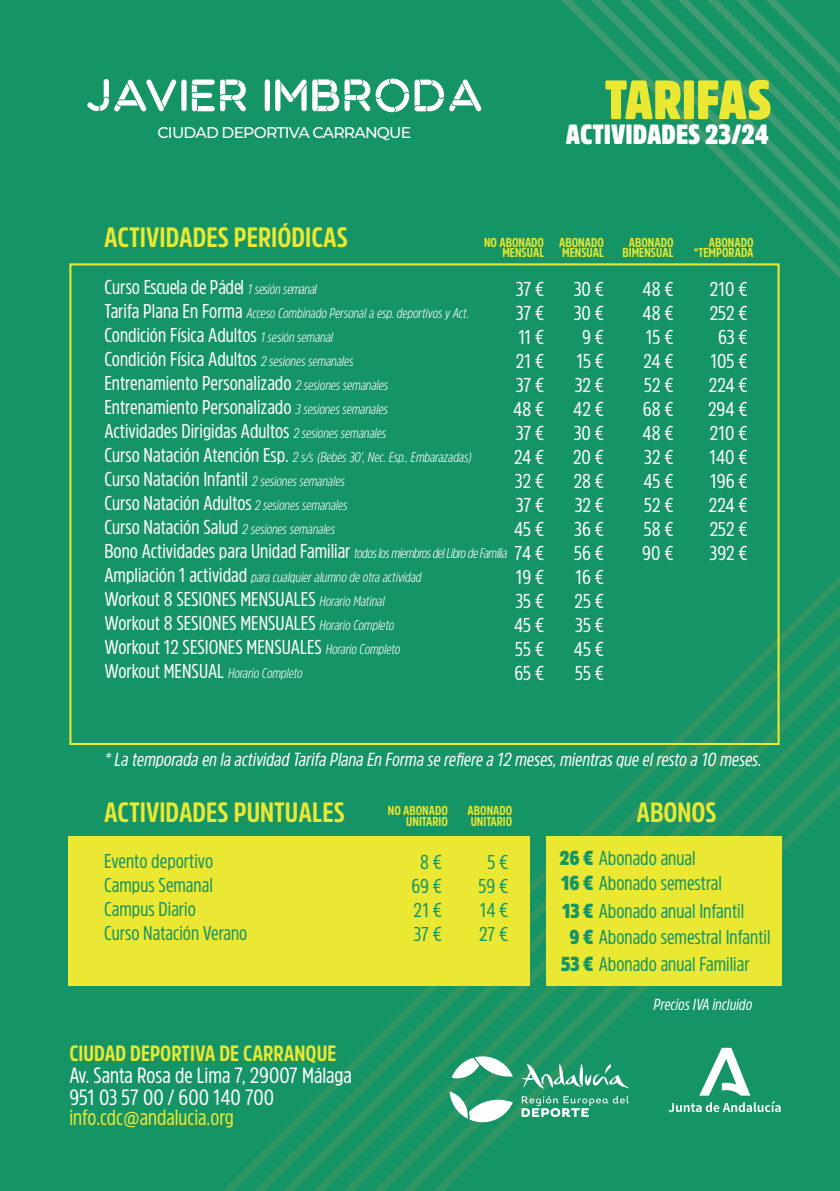
<style>
.page{position:relative;width:840px;height:1191px;background:#fff}
.page>*{position:absolute;margin:0;border:0;box-sizing:border-box;transform-origin:0 0}
.t1{font:900 54.8px "Amsi Pro Cond";color:#eae833}
.t2{font:700 27.8px "Amsi Pro Cond";color:#eae833}
.t3{font:900 27.4px "Amsi Pro Cond";color:#fff}
.t4{font:22px/22px "Amsi Pro Cond";color:#fff}
.t5{font:700 22px "Amsi Pro Cond";color:#eae833}
.t6{font:22px "Amsi Pro Cond";color:#eae833}
.t7{font:20px/24px "Amsi Pro Cond";color:#fff}
.t8{font:20px/24px "Amsi Pro Cond";color:#159465;text-align:center}
.t9{font:italic 19px "Amsi Pro Cond";color:#fff}
.t10{font:italic 16px "Amsi Pro Cond";color:#fff}
.t11{font:500 15.6px "Montserrat";letter-spacing:-.05em;color:#fff}
.t12{font:italic 300 14px "Amsi Pro Cond";color:#fff}
.t13{font:700 12.8px/10.8px "Amsi Pro Cond";color:#eae833;text-align:right}
.s1{font-weight:300;font-style:italic;font-size:14px}
.s2{font-weight:400;font-style:normal;font-size:20px}
.s3{font-weight:900}
</style>
<div class="page">
<div style="left:0;top:0;width:839px;height:1191px;background:#159465"></div>
<svg style="left:561px;top:0;width:278px;height:278px"></svg>
<svg style="left:223px;top:574px;width:616px;height:617px"></svg>
<svg style="left:668px;top:1047px;width:112px;height:65px"></svg>
<svg style="left:521px;top:1063px;width:108px;height:25px"></svg>
<svg style="left:521px;top:1095px;width:107px;height:22px"></svg>
<svg style="left:451px;top:1056px;width:61px;height:22px"></svg>
<svg style="left:449px;top:1091px;width:63px;height:31px"></svg>
<svg style="left:87px;top:79px;width:89px;height:32px"></svg>
<div style="left:181px;top:79px;width:5px;height:32px;background:#fff;border-radius:3px"></div>
<svg style="left:192px;top:80px;width:54px;height:31px"></svg>
<div style="left:264px;top:79px;width:6px;height:32px;background:#fff;border-radius:3px"></div>
<svg style="left:275px;top:79px;width:31px;height:32px"></svg>
<svg style="left:312px;top:79px;width:169px;height:33px"></svg>
<div style="left:545px;top:836px;width:236px;height:149px;background:#eae833"></div>
<div style="left:68px;top:836px;width:461px;height:149px;background:#eae833"></div>
<div style="left:69px;top:263px;width:710px;height:482px;border:2px solid #eae833"></div>
<p class="t11" style="left:157px;top:122px;width:255px">CIUDAD DEPORTIVA CARRANQUE</p>
<h1 class="t1" style="left:604px;top:62px;width:168px">TARIFAS</h1>
<h3 class="t3" style="left:565px;top:116px;width:204px">ACTIVIDADES 23/24</h3>
<h2 class="t2" style="left:104px;top:218px;width:245px">ACTIVIDADES PERIÓDICAS</h2>
<p class="t13" style="left:484px;top:236px;width:61px">NO ABONADO<br>MENSUAL</p>
<p class="t13" style="left:559px;top:236px;width:46px;text-align:left">ABONADO<br>MENSUAL</p>
<p class="t13" style="left:622px;top:236px;width:52px;text-align:center">ABONADO<br>BIMENSUAL</p>
<p class="t13" style="left:693px;top:236px;width:61px">ABONADO *TEMPORADA</p>
<p class="t7" style="left:513px;top:276px;width:32px;text-align:justify">37 € 37 € 11 € 21 € 37 € 48 € 37 € 24 € 32 € 37 € 45 €</p>
<p class="t7" style="left:514px;top:564px;width:31px;text-align:justify">19 € 35 € 45 € 55 € 65 €</p>
<p class="t7" style="left:104px;top:274px;width:214px">Curso Escuela de Pádel <span class="s1">1 sesión semanal</span></p>
<p class="t12" style="left:104px;top:303px;width:366px"><span class="s2">Tarifa Plana En Forma</span> Acceso Combinado Personal a esp. deportivos y Act.</p>
<p class="t7" style="left:104px;top:322px;width:285px">Condición Física Adultos <span class="s1">1 sesión semanal </span>Condición Física Adultos <span class="s1">2 sesiones semanales </span>Entrenamiento Personalizado <span class="s1">2 sesiones semanales </span>Entrenamiento Personalizado <span class="s1">3 sesiones semanales </span>Actividades Dirigidas Adultos <span class="s1">2 sesiones semanales</span></p>
<p class="t12" style="left:104px;top:447px;width:368px"><span class="s2">Curso Natación Atención Esp.</span> 2 s/s (Bebés 30', Nec. Esp., Embarazadas)</p>
<p class="t7" style="left:104px;top:466px;width:441px">Curso Natación Infantil <span class="s1">2 sesiones semanales<br></span>Curso Natación Adultos <span class="s1">2 sesiones semanales<br></span>Curso Natación Salud <span class="s1">2 sesiones semanales<br></span>Bono Actividades para Unidad Familiar <span class="s1">todos los miembros del Libro de Familia</span> 74 €</p>
<p class="t12" style="left:104px;top:567px;width:318px"><span class="s2">Ampliación 1 actividad</span> para cualquier alumno de otra actividad</p>
<p class="t7" style="left:104px;top:586px;width:297px">Workout 8 SESIONES MENSUALES <span class="s1">Horario Matinal<br></span>Workout 8 SESIONES MENSUALES <span class="s1">Horario Completo<br></span>Workout 12 SESIONES MENSUALES <span class="s1">Horario Completo</span></p>
<p class="t12" style="left:104px;top:663px;width:200px"><span class="s2">Workout MENSUAL</span> Horario Completo</p>
<p class="t7" style="left:573px;top:276px;width:32px;text-align:center">30 €<br>30 €<br>9 €<br>15 €<br>32 €<br>42 €<br>30 €<br>20 €<br>28 €<br>32 €<br>36 €<br>56 €<br>16 €<br>25 €<br>35 €<br>45 €<br>55 €</p>
<p class="t7" style="left:642px;top:276px;width:33px;text-align:justify">48 € 48 € 15 € 24 € 52 € 68 € 48 € 32 € 45 € 52 € 58 € 90 €</p>
<p class="t7" style="left:707px;top:276px;width:41px;text-align:center">210 €<br>252 €<br>63 €<br>105 €<br>224 €<br>294 €<br>210 €<br>140 €<br>196 €<br>224 €<br>252 €<br>392 €</p>
<p class="t9" style="left:104px;top:746px;width:658px">* La temporada en la actividad Tarifa Plana En Forma se refiere a 12 meses, mientras que el resto a 10 meses.</p>
<h2 class="t2" style="left:104px;top:793px;width:242px">ACTIVIDADES PUNTUALES</h2>
<p class="t8" style="left:104px;top:848px;width:145px;text-align:left">Evento deportivo<br>Campus Semanal<br>Campus Diario<br>Curso Natación Verano</p>
<p class="t13" style="left:387px;top:804px;width:61px">NO ABONADO<br>UNITARIO</p>
<p class="t13" style="left:467px;top:804px;width:46px">ABONADO</p>
<p class="t13" style="left:470px;top:815px;width:43px">UNITARIO</p>
<p class="t8" style="left:411px;top:849px;width:32px">8 €<br>69 €<br>21 €<br>37 €</p>
<p class="t8" style="left:478px;top:849px;width:31px">5 €<br>59 €<br>14 €<br>27 €</p>
<p class="t5" style="left:69px;top:1038px;width:268px">CIUDAD DEPORTIVA DE CARRANQUE</p>
<p class="t4" style="left:69px;top:1063px;width:284px">Av. Santa Rosa de Lima 7, 29007 Málaga<br>951 03 57 00 / 600 140 700</p>
<p class="t6" style="left:69px;top:1102px;width:166px">info.cdc@andalucia.org</p>
<h2 class="t2" style="left:636px;top:793px;width:81px">ABONOS</h2>
<p class="t8" style="left:559px;top:845px;width:163px;line-height:25px;text-align:left"><span class="s3">26 €</span> Abonado anual<br><span class="s3">16 €</span> Abonado semestral</p>
<p class="t8" style="left:561px;top:898px;width:184px"><span class="s3">13 €</span> Abonado anual Infantil</p>
<p class="t8" style="left:569px;top:924px;width:202px"><span class="s3">9 €</span> Abonado semestral Infantil</p>
<p class="t8" style="left:561px;top:951px;width:190px"><span class="s3">53 €</span> Abonado anual Familiar</p>
<p class="t10" style="left:653px;top:993px;width:100px">Precios IVA incluido</p>
</div>
